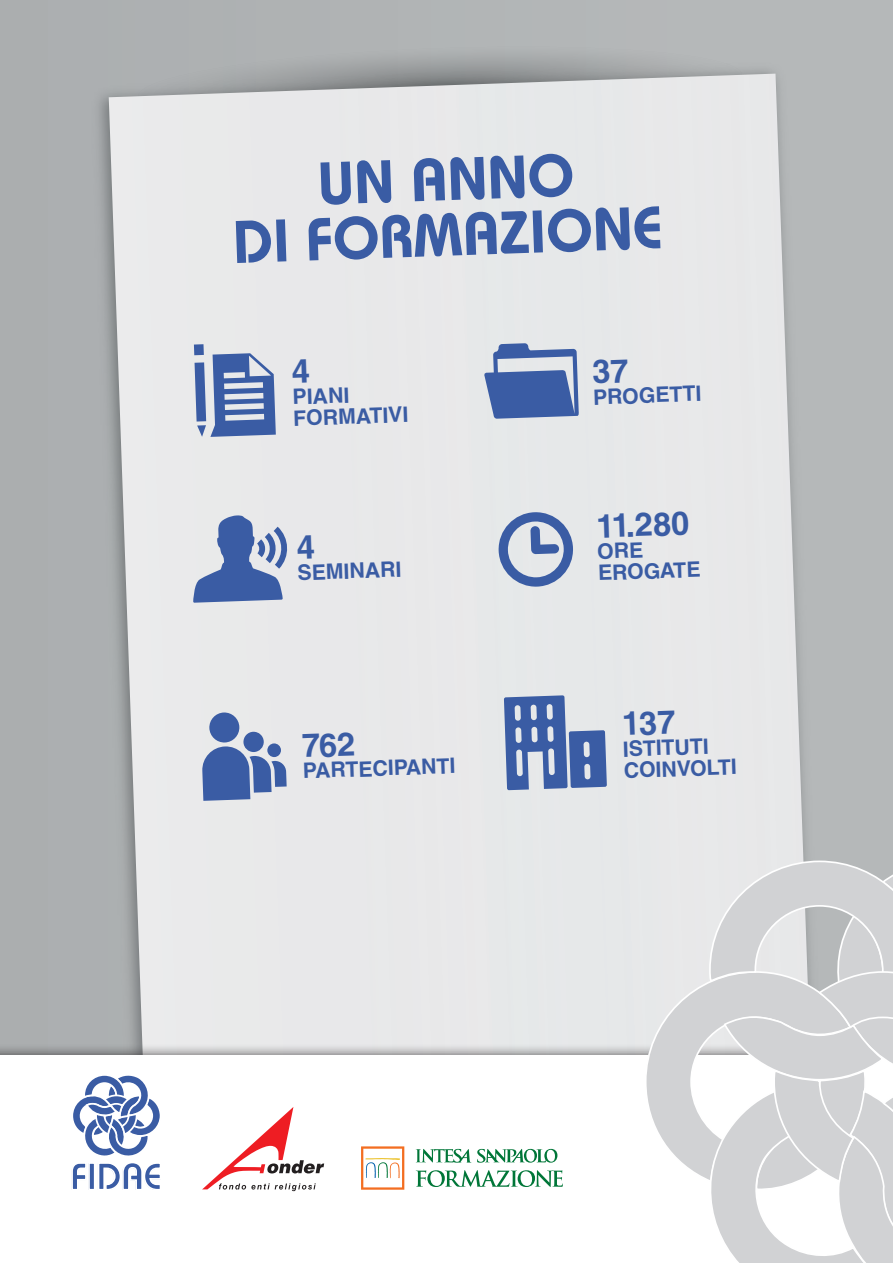
<style>
.page{position:relative;width:893px;height:1263px;background:#fff}
.page>*{position:absolute;margin:0;border:0;box-sizing:border-box;transform-origin:0 0}
.t1{font:600 60px/55.5px "Bauhaus Std";color:#3a5ca4;text-align:center}
.t2{font:600 38.1px "Bauhaus Std";letter-spacing:-.02em;color:#3a5ca4}
.t3{font:700 32.7px "Helvetica LT Std";color:#3a5ca4}
.t4{font:700 21.3px/21.3px "Helvetica LT Std";color:#3a5ca4}
</style>
<div class="page">
<div style="left:0;top:0;width:893px;height:1210px;background:#adb0b1"></div>
<img style="left:99px;top:61px;width:677px;height:312px">
<div style="left:109px;top:74px;width:694px;height:970px;background:#e8e8ea"></div>
<div style="left:0;top:1044px;width:893px;height:219px;background:#231f20;opacity:.75"></div>
<div style="left:0;top:1055px;width:893px;height:208px;background:#fff"></div>
<svg style="left:644px;top:970px;width:51px;height:202px"></svg>
<svg style="left:695px;top:854px;width:198px;height:409px"></svg>
<svg style="left:73px;top:1075px;width:87px;height:81px"></svg>
<svg style="left:202px;top:1107px;width:122px;height:84px"></svg>
<svg style="left:477px;top:1149px;width:80px;height:14px"></svg>
<svg style="left:416px;top:1149px;width:55px;height:14px"></svg>
<svg style="left:361px;top:1146px;width:43px;height:44px"></svg>
<svg style="left:416px;top:1170px;width:147px;height:17px"></svg>
<svg style="left:202px;top:712px;width:85px;height:89px;background:#8498c1"></svg>
<svg style="left:498px;top:511px;width:76px;height:76px;background:#a1b0cd"></svg>
<div style="left:194px;top:344px;width:10px;height:11px;background:#3a5ca4"></div>
<svg style="left:195px;top:353px;width:81px;height:84px;background:#7d92be"></svg>
<svg style="left:483px;top:343px;width:96px;height:76px;background:#728aba"></svg>
<svg style="left:193px;top:515px;width:97px;height:88px;background:#8a9cc4"></svg>
<svg style="left:504px;top:695px;width:103px;height:95px;background:#7990bd"></svg>
<svg style="left:292px;top:359px;width:17px;height:24px"></svg>
<svg style="left:297px;top:535px;width:17px;height:24px"></svg>
<svg style="left:303px;top:732px;width:51px;height:25px"></svg>
<svg style="left:593px;top:359px;width:35px;height:25px"></svg>
<svg style="left:624px;top:711px;width:51px;height:24px"></svg>
<h1 class="t1" style="left:230px;top:158px;width:432px;rotate:-2deg">UN ANNO<br>DI FORMAZIONE</h1>
<p class="t4" style="left:292px;top:386px;width:117px;rotate:-2deg">PIANI<br>FORMATIVI</p>
<p class="t4" style="left:297px;top:562px;width:106px;rotate:-2deg">SEMINARI</p>
<p class="t4" style="left:303px;top:760px;width:154px;rotate:-2deg">PARTECIPANTI</p>
<p class="t4" style="left:593px;top:386px;width:110px;rotate:-2deg">PROGETTI</p>
<h3 class="t3" style="left:596px;top:506px;width:94px;rotate:-2deg">11.280</h3>
<p class="t4" style="left:597px;top:541px;width:104px;rotate:-2deg">ORE<br>EROGATE</p>
<p class="t4" style="left:623px;top:738px;width:114px;rotate:-2deg">ISTITUTI<br>COINVOLTI</p>
<h2 class="t2" style="left:70px;top:1153px;width:93px">FIDAE</h2>
</div>
